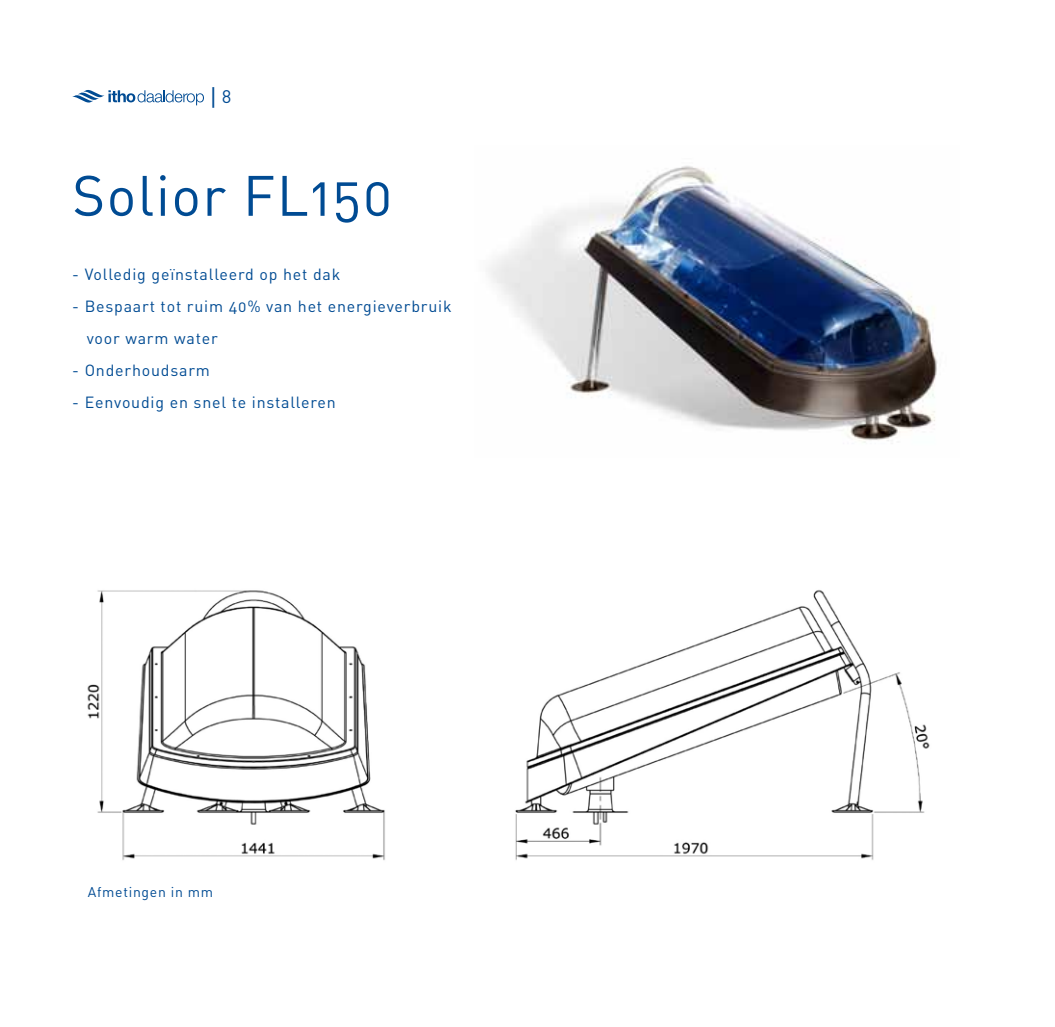
<style>
.page{position:relative;width:1055px;height:1027px;background:#fff}
.page>*{position:absolute;margin:0;border:0;box-sizing:border-box;transform-origin:0 0}
.t1{font:56px "DIN Regular Alternate";letter-spacing:.025em;color:#004b93}
.t2{font:24px "DIN Regular Alternate";color:#004b93}
.t3{font:16px/32px "DIN Regular Alternate";letter-spacing:.05em;color:#004b93}
.t4{font:14px "DIN Regular Alternate";letter-spacing:.05em;color:#004b93}
.s1{font-size:18px}
</style>
<div class="page">
<svg style="left:72px;top:90px;width:132px;height:15px"></svg>
<img style="left:488px;top:166px;width:450px;height:277px">
<img style="left:87px;top:590px;width:298px;height:270px">
<img style="left:515px;top:590px;width:415px;height:270px">
<h2 class="t2" style="left:209px;top:82px;width:23px">|<span class="s1">8</span></h2>
<h1 class="t1" style="left:72px;top:160px;width:321px">Solior FL150</h1>
<p class="t3" style="left:72px;top:258px;width:269px">- Volledig geïnstalleerd op het dak</p>
<p class="t3" style="left:87px;top:290px;width:366px;text-indent:-14px">- Bespaart tot ruim 40% van het energieverbruik voor warm water</p>
<p class="t3" style="left:72px;top:354px;width:139px">- Onderhoudsarm</p>
<p class="t3" style="left:72px;top:386px;width:265px">- Eenvoudig en snel te installeren</p>
<p class="t4" style="left:88px;top:882px;width:127px">Afmetingen in mm</p>
</div>
